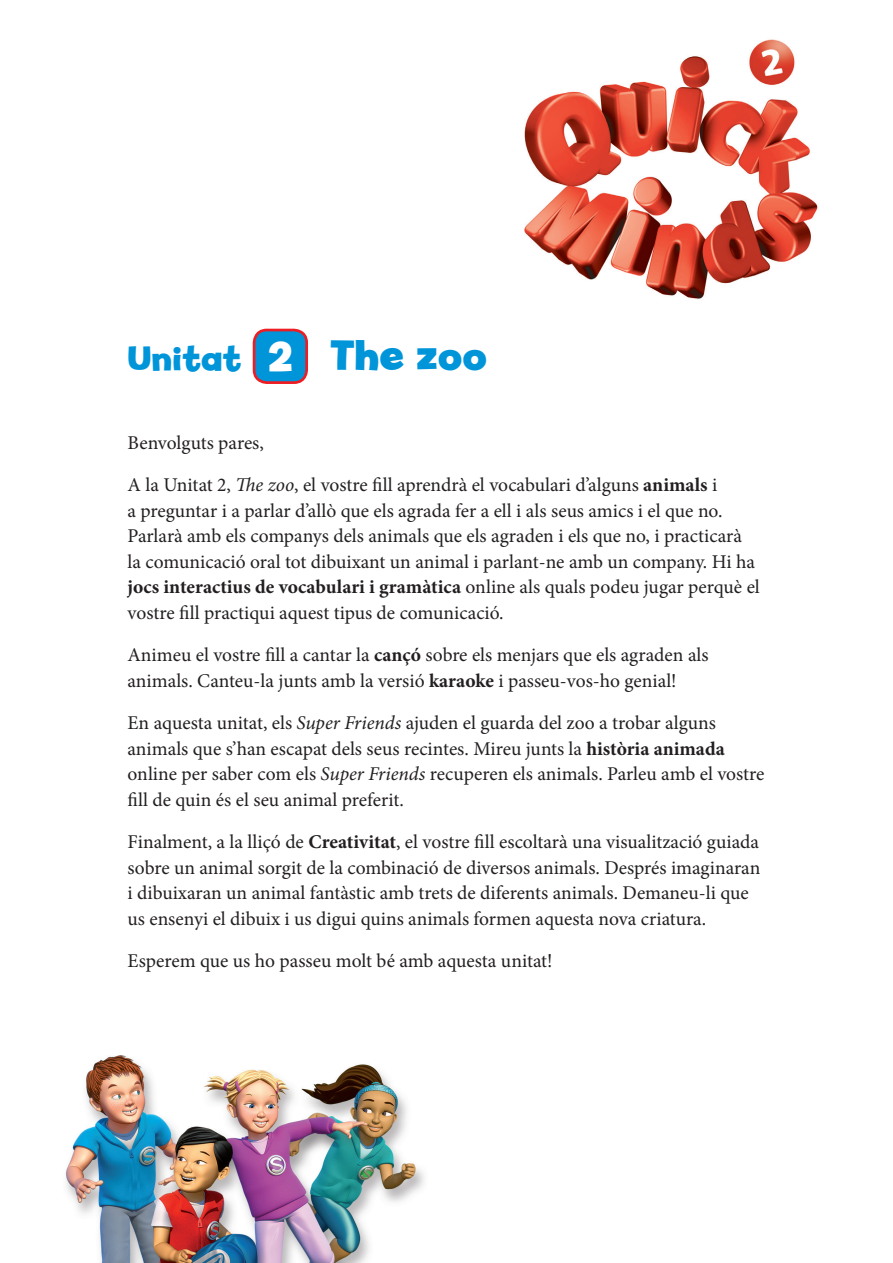
<style>
.page{position:relative;width:893px;height:1263px;background:#fff}
.page>*{position:absolute;margin:0;border:0;box-sizing:border-box;transform-origin:0 0}
.t1{font:700 45px "Billy";color:#0095d9}
.t2{font:700 43.2px "Billy";color:#fff}
.t3{font:700 36px "Billy";color:#0095d9}
.Texto_Carta{font:19.5px/25.5px "Minion Pro";color:#231f20}
.s1{font-style:italic}
.s2{font-weight:700}
</style>
<div class="page">
<img style="left:524px;top:39px;width:294px;height:260px">
<img style="left:65px;top:1055px;width:360px;height:208px">
<div style="left:254px;top:330px;width:53px;height:53px;background:#0095d9;border-radius:13px"></div>
<div style="left:253px;top:329px;width:55px;height:55px;border:3px solid #ee1d23;border-radius:13px"></div>
<p class="t3" style="left:128px;top:339px;width:115px">Unitat</p>
<p class="t2" style="left:268px;top:333px;width:26px">2</p>
<p class="t1" style="left:330px;top:331px;width:158px">The zoo</p>
<p class="Texto_Carta" style="left:128px;top:430px;width:138px">Benvolguts pares,</p>
<p class="Texto_Carta" style="left:128px;top:472px;width:634px">A la Unitat 2, <span class="s1">The zoo</span>, el vostre fill aprendrà el vocabulari d’alguns <span class="s2">animals</span> i<br>a preguntar i a parlar d’allò que els agrada fer a ell i als seus amics i el que no.<br>Parlarà amb els companys dels animals que els agraden i els que no, i practicarà la comunicació oral tot dibuixant un animal i parlant-ne amb un company. Hi ha <span class="s2">jocs interactius de vocabulari i gramàtica</span> online als quals podeu jugar perquè el vostre fill practiqui aquest tipus de comunicació.</p>
<p class="Texto_Carta" style="left:128px;top:642px;width:583px">Animeu el vostre fill a cantar la <span class="s2">cançó</span> sobre els menjars que els agraden als animals. Canteu-la junts amb la versió <span class="s2">karaoke</span> i passeu-vos-ho genial!</p>
<p class="Texto_Carta" style="left:128px;top:710px;width:638px">En aquesta unitat, els <span class="s1">Super Friends</span> ajuden el guarda del zoo a trobar alguns animals que s’han escapat dels seus recintes. Mireu junts la <span class="s2">història animada </span>online per saber com els <span class="s1">Super Friends</span> recuperen els animals. Parleu amb el vostre fill de quin és el seu animal preferit.</p>
<p class="Texto_Carta" style="left:128px;top:829px;width:634px">Finalment, a la lliçó de <span class="s2">Creativitat</span>, el vostre fill escoltarà una visualització guiada sobre un animal sorgit de la combinació de diversos animals. Després imaginaran i dibuixaran un animal fantàstic amb trets de diferents animals. Demaneu-li que us ensenyi el dibuix i us digui quins animals formen aquesta nova criatura.</p>
<p class="Texto_Carta" style="left:128px;top:948px;width:426px">Esperem que us ho passeu molt bé amb aquesta unitat!</p>
</div>
